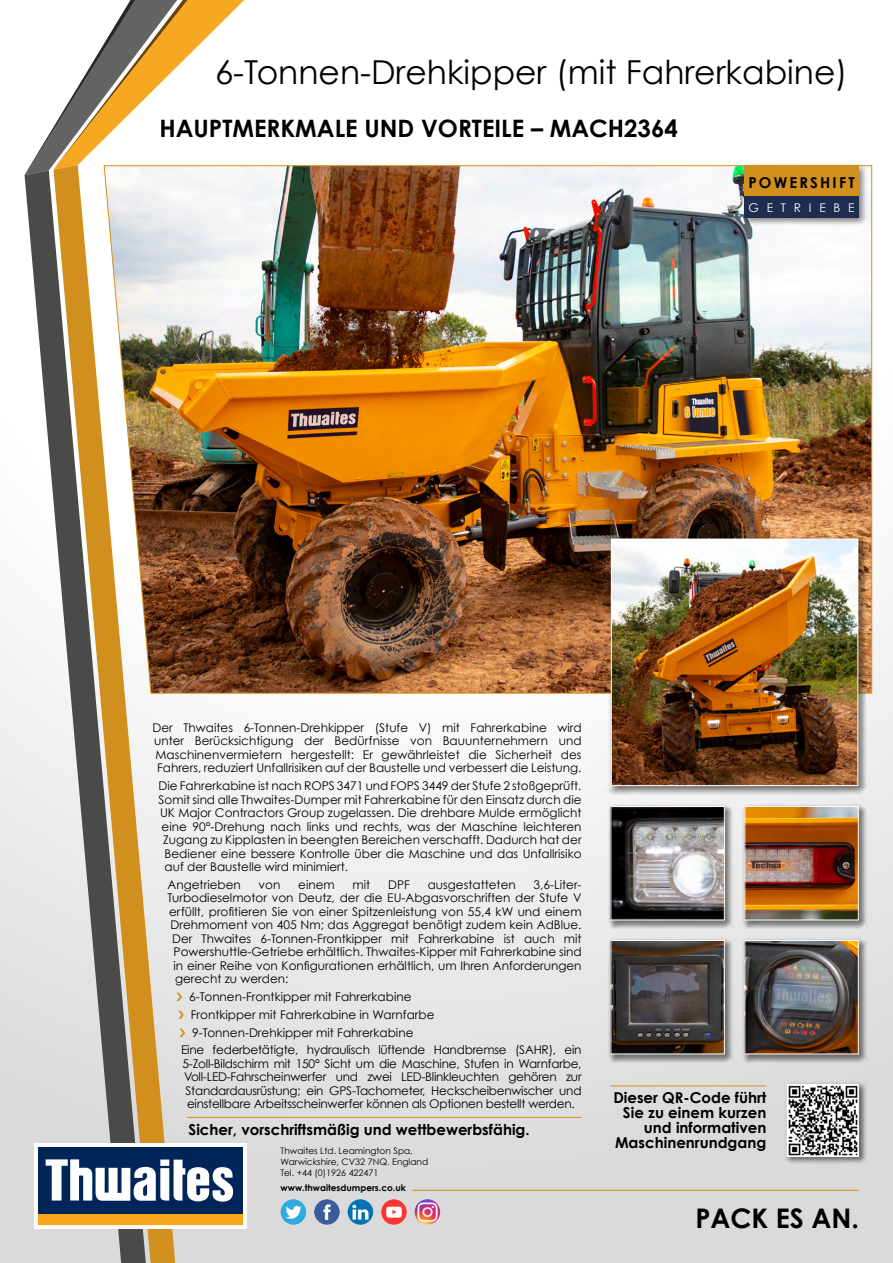
<style>
.page{position:relative;width:893px;height:1263px;background:#fff}
.page>*{position:absolute;margin:0;border:0;box-sizing:border-box;transform-origin:0 0}
.t1{font:33px "Century Gothic";color:#000}
.t2{font:700 27px "Century Gothic";color:#000}
.t3{font:700 24px "Century Gothic";color:#000}
.t4{font:700 15px/15px "Century Gothic";color:#000;text-align:right}
.t5{font:700 15px "Century Gothic";letter-spacing:.145em;color:#000}
.t6{font:12px/13.5px "Century Gothic";color:#000;text-align:justify}
.t7{font:12px "Century Gothic";letter-spacing:-.02em;color:#000}
.t8{font:12px "Century Gothic";letter-spacing:.65em;color:#fff}
.t9{font:9px/10.8px "Century Gothic";color:#000}
.t10{font:700 9px "Century Gothic";color:#000}
</style>
<div class="page">
<div style="left:0;top:0;width:893px;height:1263px;background:linear-gradient(to bottom,#fff,#ddd)"></div>
<svg style="left:146px;top:694px;width:29px;height:569px;fill:#e8e8e8"></svg>
<svg style="left:25px;top:175px;width:121px;height:1088px"></svg>
<svg style="left:25px;top:0;width:219px;height:175px"></svg>
<div style="left:34px;top:1143px;width:213px;height:86px;background:#fff"></div>
<div style="left:38px;top:1214px;width:204px;height:11px;background:#faa61a"></div>
<div style="left:38px;top:1148px;width:204px;height:66px;background:#002659"></div>
<svg style="left:46px;top:1159px;width:187px;height:43px"></svg>
<img style="left:281px;top:1199px;width:25px;height:26px;border-radius:13px">
<img style="left:314px;top:1199px;width:26px;height:26px;border-radius:13px">
<img style="left:348px;top:1199px;width:25px;height:26px;border-radius:13px">
<img style="left:381px;top:1199px;width:26px;height:26px;border-radius:13px">
<img style="left:415px;top:1199px;width:25px;height:26px;border-radius:13px">
<img style="left:103px;top:165px;width:769px;height:529px">
<div style="left:608px;top:535px;width:259px;height:260px;background:#000;opacity:.5"></div>
<img style="left:613px;top:541px;width:243px;height:243px">
<div style="left:611px;top:539px;width:247px;height:247px;border:1px solid #fff"></div>
<div style="left:741px;top:803px;width:127px;height:126px;background:#000;opacity:.5"></div>
<img style="left:746px;top:808px;width:111px;height:110px">
<div style="left:744px;top:806px;width:115px;height:114px;border:1px solid #fff"></div>
<div style="left:607px;top:803px;width:127px;height:126px;background:#000;opacity:.5"></div>
<img style="left:612px;top:808px;width:111px;height:110px">
<div style="left:610px;top:806px;width:115px;height:114px;border:1px solid #fff"></div>
<div style="left:741px;top:937px;width:127px;height:126px;background:#000;opacity:.5"></div>
<img style="left:746px;top:942px;width:111px;height:110px">
<div style="left:744px;top:940px;width:115px;height:114px;border:1px solid #fff"></div>
<div style="left:607px;top:937px;width:127px;height:126px;background:#000;opacity:.5"></div>
<img style="left:612px;top:942px;width:111px;height:110px">
<div style="left:610px;top:940px;width:115px;height:114px;border:1px solid #fff"></div>
<div style="left:784px;top:1081px;width:83px;height:84px;background:#000;opacity:.5"></div>
<img style="left:789px;top:1086px;width:68px;height:69px">
<div style="left:787px;top:1084px;width:72px;height:73px;border:1px solid #fff"></div>
<hr style="left:412px;top:1190px;width:447px;height:1px;background:#d1901e">
<hr style="left:610px;top:1085px;width:156px;height:1px;background:#d1901e">
<hr style="left:187px;top:1117px;width:395px;height:1px;background:#d1901e">
<div style="left:741px;top:162px;width:126px;height:65px;background:#000;opacity:.5"></div>
<div style="left:744px;top:165px;width:115px;height:31px;background:#d1901e"></div>
<div style="left:744px;top:196px;width:115px;height:22px;background:#1d2d50"></div>
<svg style="left:177px;top:993px;width:5px;height:8px"></svg>
<svg style="left:178px;top:1010px;width:6px;height:9px"></svg>
<svg style="left:180px;top:1028px;width:5px;height:9px"></svg>
<h1 class="t1" style="left:215px;top:52px;width:634px">6-Tonnen-Drehkipper (mit Fahrerkabine)</h1>
<h3 class="t3" style="left:159px;top:113px;width:520px">HAUPTMERKMALE UND VORTEILE – MACH2364</h3>
<p class="t5" style="left:748px;top:173px;width:108px">POWERSHIFT</p>
<p class="t8" style="left:748px;top:200px;width:108px">GETRIEBE</p>
<p class="t6" style="left:153px;top:721px;width:431px">Der Thwaites 6-Tonnen-Drehkipper (Stufe V) mit Fahrerkabine wird unter Berücksichtigung der Bedürfnisse von Bauunternehmern und Maschinenvermietern hergestellt: Er gewährleistet die Sicherheit des Fahrers, reduziert Unfallrisiken auf der Baustelle und verbessert die Leistung.</p>
<p class="t6" style="left:159px;top:779px;width:424px">Die Fahrerkabine ist nach ROPS 3471 und FOPS 3449 der Stufe 2 stoßgeprüft.</p>
<p class="t6" style="left:159px;top:792px;width:425px">Somit sind alle Thwaites-Dumper mit Fahrerkabine für den Einsatz durch die</p>
<p class="t6" style="left:160px;top:806px;width:423px">UK Major Contractors Group zugelassen. Die drehbare Mulde ermöglicht</p>
<p class="t6" style="left:162px;top:819px;width:422px">eine 90°-Drehung nach links und rechts, was der Maschine leichteren</p>
<p class="t6" style="left:163px;top:833px;width:420px">Zugang zu Kipplasten in beengten Bereichen verschafft. Dadurch hat der</p>
<p class="t6" style="left:165px;top:846px;width:418px">Bediener eine bessere Kontrolle über die Maschine und das Unfallrisiko</p>
<p class="t6" style="left:165px;top:860px;width:185px">auf der Baustelle wird minimiert.</p>
<p class="t6" style="left:168px;top:878px;width:75px">Angetrieben</p>
<p class="t6" style="left:259px;top:878px;width:23px">von</p>
<p class="t6" style="left:298px;top:878px;width:38px">einem</p>
<p class="t6" style="left:353px;top:878px;width:19px">mit</p>
<p class="t6" style="left:388px;top:878px;width:23px">DPF</p>
<p class="t6" style="left:428px;top:878px;width:90px">ausgestatteten</p>
<p class="t6" style="left:534px;top:878px;width:50px">3,6-Liter-</p>
<p class="t6" style="left:168px;top:891px;width:415px">Turbodieselmotor von Deutz, der die EU-Abgasvorschriften der Stufe V</p>
<p class="t6" style="left:169px;top:905px;width:414px">erfüllt, profitieren Sie von einer Spitzenleistung von 55,4 kW und einem</p>
<p class="t6" style="left:171px;top:918px;width:413px">Drehmoment von 405 Nm; das Aggregat benötigt zudem kein AdBlue.</p>
<p class="t6" style="left:172px;top:932px;width:411px">Der Thwaites 6-Tonnen-Frontkipper mit Fahrerkabine ist auch mit</p>
<p class="t6" style="left:174px;top:945px;width:410px">Powershuttle-Getriebe erhältlich. Thwaites-Kipper mit Fahrerkabine sind</p>
<p class="t6" style="left:174px;top:959px;width:410px">in einer Reihe von Konfigurationen erhältlich, um Ihren Anforderungen</p>
<p class="t6" style="left:175px;top:972px;width:115px">gerecht zu werden:</p>
<p class="t6" style="left:189px;top:990px;width:224px">6-Tonnen-Frontkipper mit Fahrerkabine</p>
<p class="t6" style="left:191px;top:1008px;width:245px">Frontkipper mit Fahrerkabine in Warnfarbe</p>
<p class="t6" style="left:192px;top:1025px;width:223px">9-Tonnen-Drehkipper mit Fahrerkabine</p>
<p class="t7" style="left:181px;top:1043px;width:402px">Eine federbetätigte, hydraulisch lüftende Handbremse (SAHR), ein</p>
<p class="t6" style="left:183px;top:1057px;width:401px">5-Zoll-Bildschirm mit 150° Sicht um die Maschine, Stufen in Warnfarbe, Voll-LED-Fahrscheinwerfer und zwei LED-Blinkleuchten gehören zur Standardausrüstung; ein GPS-Tachometer, Heckscheibenwischer und einstellbare Arbeitsscheinwerfer können als Optionen bestellt werden.</p>
<p class="t4" style="left:189px;top:1121px;width:343px">Sicher, vorschriftsmäßig und wettbewerbsfähig.</p>
<p class="t9" style="left:281px;top:1145px;width:149px">Thwaites Ltd. Leamington Spa,<br>Warwickshire, CV32 7NQ. England<br>Tel. +44 (0)1926 422471</p>
<p class="t10" style="left:281px;top:1182px;width:127px">www.thwaitesdumpers.co.uk</p>
<p class="t4" style="left:613px;top:1090px;width:154px">Dieser QR-Code führt<br>Sie zu einem kurzen und informativen<br>Maschinenrundgang</p>
<h2 class="t2" style="left:695px;top:1201px;width:165px">PACK ES AN.</h2>
</div>
